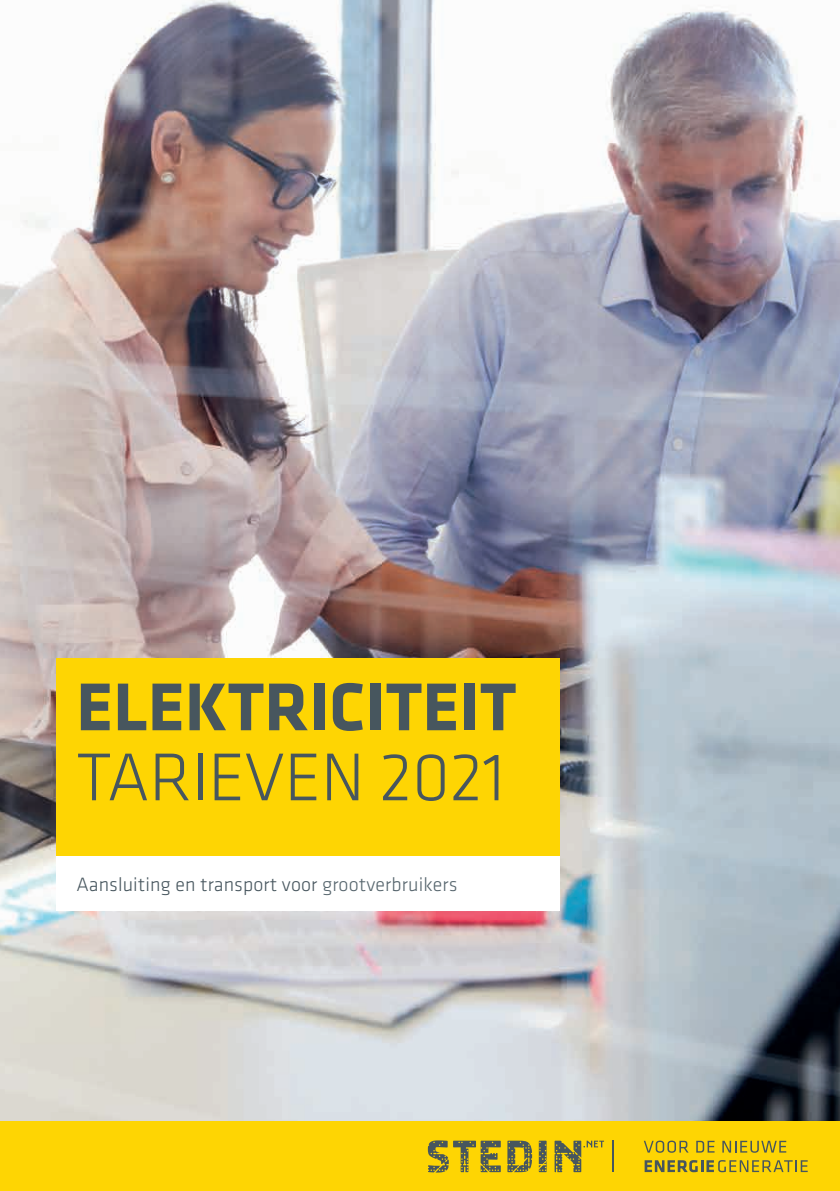
<style>
.page{position:relative;width:840px;height:1191px;background:#fff}
.page>*{position:absolute;margin:0;border:0;box-sizing:border-box;transform-origin:0 0}
.INLEIDENDE_TEKST{font:700 70px "Klavika";letter-spacing:.005em;color:#47565e}
.INLEIDENDE_TEKST-2{font:300 70px "Klavika";color:#47565e}
.INLEIDENDE_TEKST-3{font:300 20px "Klavika";letter-spacing:.005em;color:#47565e}
.s1{color:#56656d}
</style>
<div class="page">
<img style="left:0;top:0;width:839px;height:1121px">
<div style="left:0;top:1121px;width:839px;height:70px;background:#fed503"></div>
<svg style="left:538px;top:1140px;width:8px;height:32px"></svg>
<svg style="left:507px;top:1140px;width:25px;height:32px"></svg>
<svg style="left:427px;top:1140px;width:73px;height:32px"></svg>
<svg style="left:554px;top:1140px;width:49px;height:32px"></svg>
<svg style="left:644px;top:1140px;width:44px;height:12px"></svg>
<svg style="left:696px;top:1140px;width:18px;height:12px"></svg>
<svg style="left:722px;top:1140px;width:63px;height:12px"></svg>
<svg style="left:644px;top:1160px;width:163px;height:12px"></svg>
<hr style="left:612px;top:1140px;width:1px;height:32px;background:#47565e">
<div style="left:56px;top:855px;width:504px;height:56px;background:#fff"></div>
<div style="left:56px;top:658px;width:504px;height:197px;background:#fed503"></div>
<p class="INLEIDENDE_TEKST" style="left:76px;top:669px;width:441px">ELEKTRICITEIT</p>
<p class="INLEIDENDE_TEKST-2" style="left:76px;top:739px;width:430px">TARIEVEN 2021</p>
<p class="INLEIDENDE_TEKST-3" style="left:76px;top:873px;width:382px">Aansluiting en transport voor <span class="s1">grootverbruikers</span></p>
</div>
